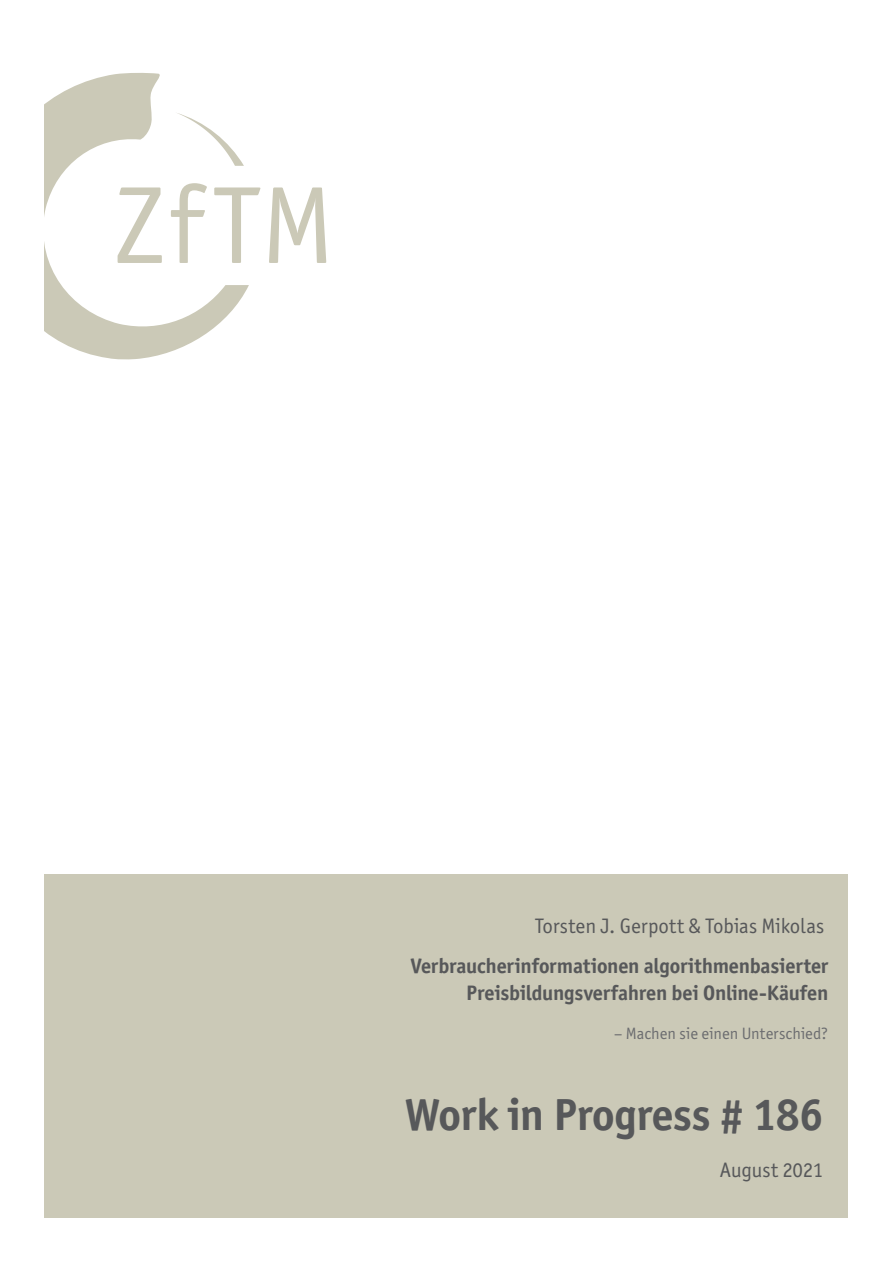
<style>
.page{position:relative;width:893px;height:1263px;background:#fff}
.page>*{position:absolute;margin:0;border:0;box-sizing:border-box;transform-origin:0 0}
.Headline2{font:700 45px "Officina Sans ITC Std";letter-spacing:-.01em;color:#57585a}
.Verfasser__Titelseit{font:700 21px/27px "Officina Sans ITC Std";letter-spacing:-.01em;color:#57585a;text-align:right}
.Verfasser__Titelseit-2{font:21px "Officina Sans ITC Std";color:#57585a}
.Ausgabenzeitpunkt{font:21px "Officina Sans ITC Std";letter-spacing:-.005em;color:#57585a}
.Verfasser__Titelseit-3{font:16.5px "Officina Sans ITC Std";letter-spacing:.005em;color:#6c6d70}
</style>
<div class="page">
<svg style="left:45px;top:73px;width:204px;height:287px"></svg>
<svg style="left:118px;top:183px;width:208px;height:80px"></svg>
<div style="left:45px;top:874px;width:803px;height:344px;background:#cbc9b7"></div>
<p class="Verfasser__Titelseit-2" style="left:535px;top:914px;width:291px">Torsten J. Gerpott &amp; Tobias Mikolas</p>
<p class="Verfasser__Titelseit" style="left:411px;top:952px;width:419px">Verbraucherinformationen algorithmenbasierter<br>Preisbildungsverfahren bei Online-Käufen</p>
<p class="Verfasser__Titelseit-3" style="left:614px;top:1024px;width:216px">– Machen sie einen Unterschied?</p>
<p class="Headline2" style="left:405px;top:1087px;width:420px">Work in Progress # 186</p>
<p class="Ausgabenzeitpunkt" style="left:720px;top:1158px;width:105px">August 2021</p>
</div>
